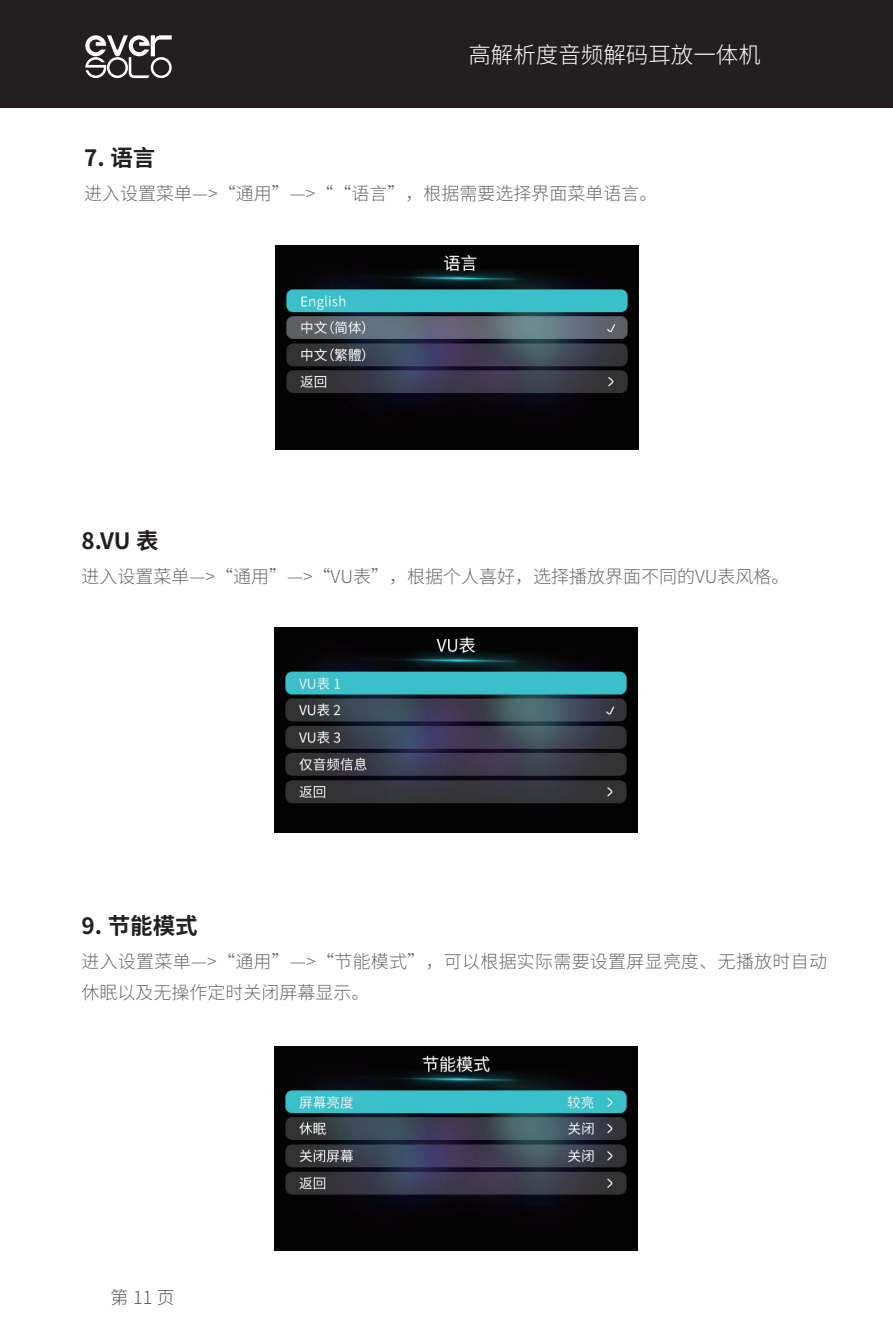
<style>
.page{position:relative;width:893px;height:1340px;background:#fff}
.page>*{position:absolute;margin:0;border:0;box-sizing:border-box;transform-origin:0 0}
.t1{font:700 22.5px "Source Han Sans CN";color:#231f20}
.t2{font:300 22.5px "Source Han Sans CN";color:#fff}
.t3{font:300 18px/31.5px "Source Han Sans CN";color:#67696b}
.t4{font:300 18px "Source Han Sans CN";color:#585b5d}
</style>
<div class="page">
<div style="left:0;top:0;width:893px;height:108px;background:#231f20"></div>
<svg style="left:85px;top:35px;width:87px;height:43px"></svg>
<img style="left:274px;top:628px;width:363px;height:204px">
<img style="left:274px;top:1046px;width:363px;height:204px">
<img style="left:276px;top:246px;width:363px;height:204px">
<p class="t1" style="left:84px;top:145px;width:73px">7. 语言</p>
<p class="t2" style="left:468px;top:42px;width:294px">高解析度音频解码耳放一体机</p>
<p class="t3" style="left:84px;top:178px;width:575px">进入设置菜单—&gt;“通用”—&gt;““语言”，根据需要选择界面菜单语言。</p>
<p class="t1" style="left:81px;top:528px;width:79px">8.VU 表</p>
<p class="t3" style="left:81px;top:561px;width:709px">进入设置菜单—&gt;“通用”—&gt;“VU表”，根据个人喜好，选择播放界面不同的VU表风格。</p>
<p class="t1" style="left:81px;top:912px;width:118px">9. 节能模式</p>
<p class="t3" style="left:81px;top:945px;width:747px">进入设置菜单—&gt;“通用”—&gt;“节能模式”，可以根据实际需要设置屏显亮度、无播放时自动休眠以及无操作定时关闭屏幕显示。</p>
<p class="t4" style="left:111px;top:1287px;width:66px">第11页</p>
</div>
